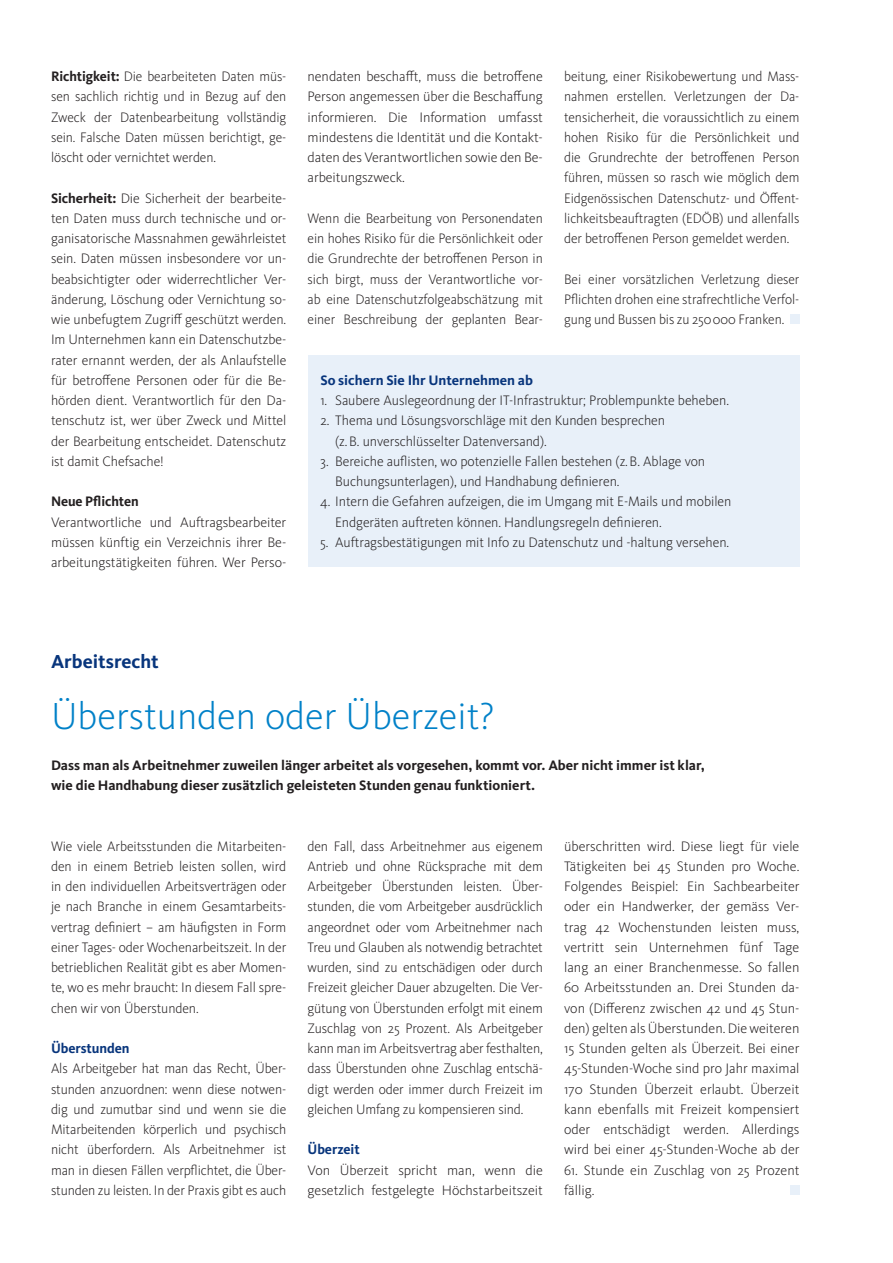
<style>
.page{position:relative;width:893px;height:1263px;background:#fff}
.page>*{position:absolute;margin:0;border:0;box-sizing:border-box;transform-origin:0 0}
.t1{font:300 39px "Kievit OT";color:#0081c8}
.t2{font:700 19.5px "Kievit OT";color:#08357c}
.t3{font:300 14.25px/20.2px "Kievit OT";letter-spacing:-.005em;color:#231f20;text-align:justify}
.t4{font:300 14.25px/20.2px "Kievit OT";letter-spacing:-.005em;color:#231f20;text-align:justify;scale:.96 1}
.t5{font:700 14.25px/20.2px "Kievit OT";color:#231f20}
.t6{font:700 14.25px "Kievit OT";letter-spacing:-.005em;color:#08357c}
.t7{font:700 14.25px "Kievit OT";color:#231f20;scale:.96 1}
.s1{font-weight:700}
</style>
<div class="page">
<div style="left:790px;top:314px;width:9px;height:10px;background:#e8f0f9"></div>
<div style="left:308px;top:356px;width:491px;height:211px;background:#e8f0f9"></div>
<div style="left:790px;top:1185px;width:9px;height:10px;background:#e8f0f9"></div>
<p class="t4" style="left:51px;top:66px;width:247px"><span class="s1">Richtigkeit:</span> Die bearbeiteten Daten müs&shy;sen sachlich richtig und in Bezug auf den Zweck der Datenbearbeitung vollständig sein. Falsche Daten müssen berichtigt, ge&shy;löscht oder vernichtet werden.</p>
<p class="t3" style="left:51px;top:187px;width:237px"><span class="s1">Sicherheit:</span> Die Sicherheit der bearbeite&shy;ten Daten muss durch technische und or&shy;ganisatorische Massnahmen gewährleistet sein. Daten müssen insbesondere vor un&shy;beabsichtigter oder widerrechtlicher Ver&shy;änderung, Löschung oder Vernichtung so&shy;wie unbefugtem Zugriff geschützt werden.<br>Im Unternehmen kann ein Datenschutzbe&shy;rater ernannt werden, der als Anlaufstelle für betroffene Personen oder für die Be&shy;hörden dient. Verantwortlich für den Da&shy;tenschutz ist, wer über Zweck und Mittel der Bearbeitung entscheidet. Datenschutz ist damit Chefsache!</p>
<p class="t7" style="left:51px;top:493px;width:93px">Neue Pflichten</p>
<p class="t3" style="left:51px;top:511px;width:237px">Verantwortliche und Auftragsbearbeiter müssen künftig ein Verzeichnis ihrer Be&shy;arbeitungstätigkeiten führen. Wer Perso-</p>
<p class="t3" style="left:308px;top:66px;width:237px">nendaten beschafft, muss die betroffene Person angemessen über die Beschaffung informieren. Die Information umfasst mindestens die Identität und die Kontakt&shy;daten des Verantwortlichen sowie den Be&shy;arbeitungszweck.</p>
<p class="t4" style="left:308px;top:208px;width:247px">Wenn die Bearbeitung von Personendaten ein hohes Risiko für die Persönlichkeit oder die Grundrechte der betroffenen Person in sich birgt, muss der Verantwortliche vor&shy;ab eine Datenschutzfolgeabschätzung mit einer Beschreibung der geplanten Bear-</p>
<p class="t4" style="left:564px;top:66px;width:247px">beitung, einer Risikobewertung und Mass&shy;nahmen erstellen. Verletzungen der Da&shy;tensicherheit, die voraussichtlich zu einem hohen Risiko für die Persönlichkeit und die Grundrechte der betroffenen Person führen, müssen so rasch wie möglich dem Eidgenössischen Datenschutz- und Öffent&shy;lichkeitsbeauftragten (EDÖB) und allenfalls der betroffenen Person gemeldet werden.</p>
<p class="t4" style="left:564px;top:268px;width:247px">Bei einer vorsätzlichen Verletzung dieser Pflichten drohen eine strafrechtliche Verfol&shy;gung und Bussen bis zu 250000 Franken.</p>
<p class="t6" style="left:320px;top:371px;width:214px">So sichern Sie Ihr Unternehmen ab</p>
<p class="t3" style="left:320px;top:390px;width:410px">1. Saubere Auslegeordnung der IT-Infrastruktur; Problempunkte beheben.</p>
<p class="t3" style="left:335px;top:410px;width:331px;text-indent:-15px">2. Thema und Lösungsvorschläge mit den Kunden besprechen (z.B. unverschlüsselter Datenversand).</p>
<p class="t3" style="left:335px;top:451px;width:371px;text-indent:-15px">3. Bereiche auflisten, wo potenzielle Fallen bestehen (z.B. Ablage von<br>Buchungsunterlagen), und Handhabung definieren.</p>
<p class="t3" style="left:335px;top:491px;width:398px;text-indent:-15px">4. Intern die Gefahren aufzeigen, die im Umgang mit E-Mails und mobilen<br>Endgeräten auftreten können. Handlungsregeln definieren.</p>
<p class="t3" style="left:320px;top:532px;width:410px">5. Auftragsbestätigungen mit Info zu Datenschutz und -haltung versehen.</p>
<h2 class="t2" style="left:51px;top:650px;width:109px">Arbeitsrecht</h2>
<h1 class="t1" style="left:51px;top:692px;width:445px">Überstunden oder Überzeit?</h1>
<p class="t5" style="left:51px;top:754px;width:655px">Dass man als Arbeitnehmer zuweilen länger arbeitet als vorgesehen, kommt vor. Aber nicht immer ist klar, wie die Handhabung dieser zusätzlich geleisteten Stunden genau funktioniert.</p>
<p class="t3" style="left:51px;top:835px;width:237px">Wie viele Arbeitsstunden die Mitarbeiten&shy;den in einem Betrieb leisten sollen, wird in den individuellen Arbeitsverträgen oder je nach Branche in einem Gesamtarbeits&shy;vertrag definiert – am häufigsten in Form einer Tages- oder Wochenarbeitszeit. In der betrieblichen Realität gibt es aber Momen&shy;te, wo es mehr braucht: In diesem Fall spre&shy;chen wir von Überstunden.</p>
<p class="t6" style="left:51px;top:1040px;width:80px">Überstunden</p>
<p class="t3" style="left:51px;top:1058px;width:237px">Als Arbeitgeber hat man das Recht, Über&shy;stunden anzuordnen: wenn diese notwen&shy;dig und zumutbar sind und wenn sie die Mitarbeitenden körperlich und psychisch nicht überfordern. Als Arbeitnehmer ist man in diesen Fällen verpflichtet, die Über&shy;stunden zu leisten. In der Praxis gibt es auch</p>
<p class="t3" style="left:308px;top:835px;width:237px">den Fall, dass Arbeitnehmer aus eigenem Antrieb und ohne Rücksprache mit dem Arbeitgeber Überstunden leisten. Über&shy;stunden, die vom Arbeitgeber ausdrücklich angeordnet oder vom Arbeitnehmer nach Treu und Glauben als notwendig betrachtet wurden, sind zu entschädigen oder durch Freizeit gleicher Dauer abzugelten. Die Ver&shy;gütung von Überstunden erfolgt mit einem Zuschlag von 25 Prozent. Als Arbeitgeber kann man im Arbeitsvertrag aber festhalten, dass Überstunden ohne Zuschlag entschä&shy;digt werden oder immer durch Freizeit im gleichen Umfang zu kompensieren sind.</p>
<p class="t6" style="left:308px;top:1141px;width:54px">Überzeit</p>
<p class="t3" style="left:308px;top:1159px;width:237px">Von Überzeit spricht man, wenn die gesetzlich festgelegte Höchstarbeitszeit</p>
<p class="t3" style="left:564px;top:835px;width:237px">überschritten wird. Diese liegt für viele Tätigkeiten bei 45 Stunden pro Woche.<br>Folgendes Beispiel: Ein Sachbearbeiter oder ein Handwerker, der gemäss Ver&shy;trag 42 Wochenstunden leisten muss, vertritt sein Unternehmen fünf Tage lang an einer Branchenmesse. So fallen 60 Arbeitsstunden an. Drei Stunden da&shy;von (Differenz zwischen 42 und 45 Stun&shy;den) gelten als Überstunden. Die weiteren 15 Stunden gelten als Überzeit. Bei einer 45-Stunden-Woche sind pro Jahr maximal 170 Stunden Überzeit erlaubt. Überzeit kann ebenfalls mit Freizeit kompensiert oder entschädigt werden. Allerdings wird bei einer 45-Stunden-Woche ab der</p>
<p class="t3" style="left:564px;top:1159px;width:237px">61. Stunde ein Zuschlag von 25 Prozent fällig.</p>
</div>
